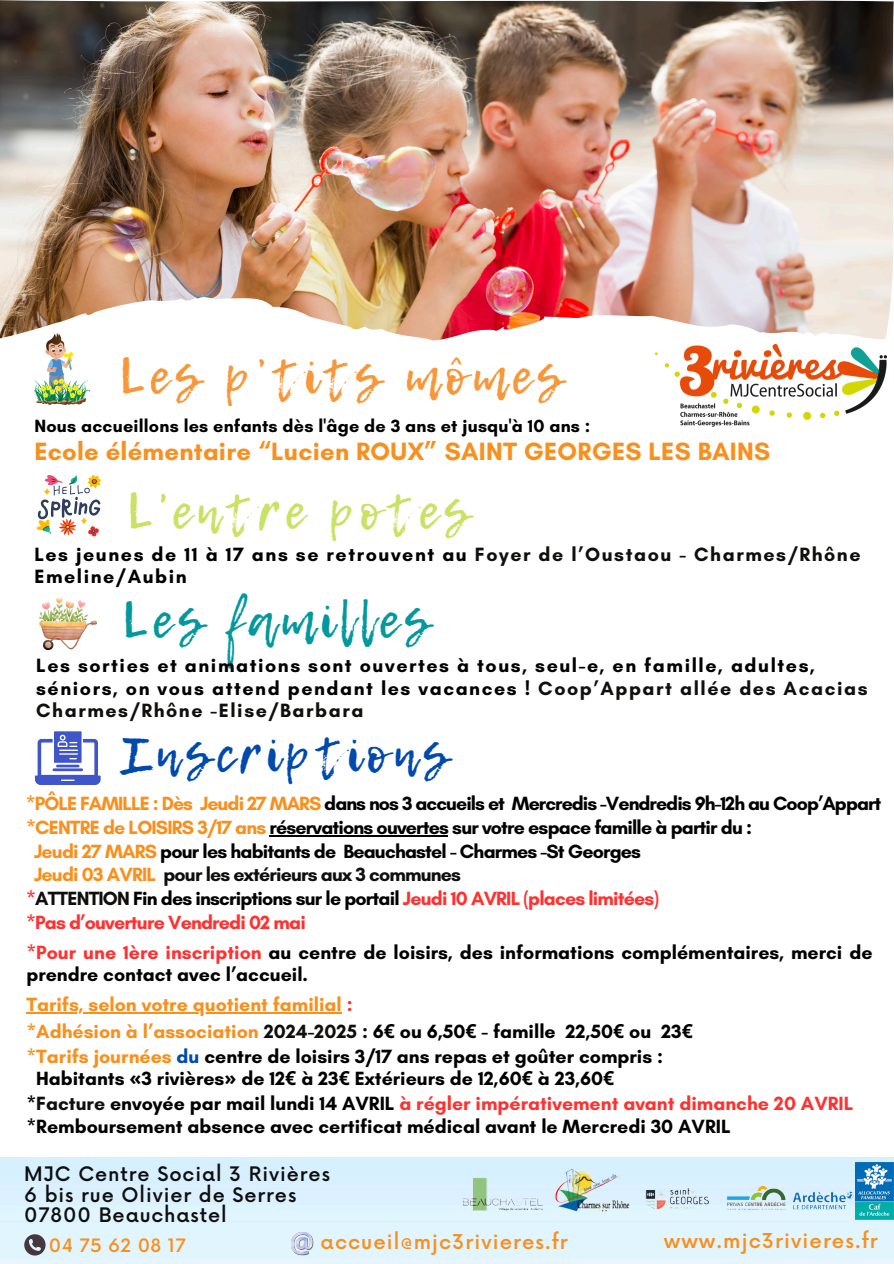
<style>
.page{position:relative;width:894px;height:1264px;background:#fff}
.page>*{position:absolute;margin:0;border:0;box-sizing:border-box;transform-origin:0 0}
.t1{font:49.8px "Lemon Tuesday";letter-spacing:.11em;color:#f8973a}
.t2{font:49.8px "Lemon Tuesday";letter-spacing:.11em;color:#c9e265}
.t3{font:49.8px "Lemon Tuesday";letter-spacing:.11em;color:#004aad}
.t4{font:49.8px "Lemon Tuesday";letter-spacing:.11em;color:#03989e}
.t5{font:700 25.5px "Glacial Indifference";letter-spacing:.01em;color:#f98f1d}
.t6{font:500 19.95px "Now";letter-spacing:.05em;color:#f98f1d}
.t7{font:700 19.5px/22.5px "Glacial Indifference";color:#000}
.t8{font:700 19.5px/22.5px "Glacial Indifference";letter-spacing:.08em;color:#000}
.t9{font:700 19.5px "Glacial Indifference";letter-spacing:-.04em;color:#000}
.t10{font:700 19.5px/27px "Glacial Indifference";color:#f98f1d}
.t11{font:700 19.5px "Glacial Indifference";letter-spacing:-.05em;color:#000}
.t12{font:500 19.5px/20.2px "Now";letter-spacing:.045em;color:#0f0f0e}
.t13{font:700 19.5px "Glacial Indifference";letter-spacing:-.04em;color:#0f0f0e}
.t14{font:700 19.5px "Glacial Indifference";letter-spacing:-.04em;color:#ff3131}
.t15{font:700 18px "Glacial Indifference";letter-spacing:.01em;color:#000}
.t16{font:500 18px "Now";letter-spacing:.025em;color:#f98f1d}
.s1{color:#100f0d}
.s2{color:#f98f1d}
.s3{color:#ff3131}
.s4{color:#000}
.s5{font-family:"Noto Sans";color:#000}
.s6{color:#004aad}
.s7{font-family:"Noto Sans"}
</style>
<div class="page">
<img style="left:0;top:0;width:893px;height:341px">
<img style="left:655px;top:344px;width:230px;height:82px">
<img style="left:0;top:1157px;width:893px;height:106px">
<img style="left:457px;top:1160px;width:398px;height:62px">
<img style="left:855px;top:1162px;width:38px;height:57px">
<img style="left:291px;top:1232px;width:23px;height:22px">
<svg style="left:35px;top:731px;width:65px;height:54px"></svg>
<hr style="left:52px;top:768px;width:31px;height:3px;background:#4155ca">
<hr style="left:56px;top:764px;width:23px;height:3px;background:#4155ca">
<svg style="left:24px;top:1234px;width:22px;height:21px"></svg>
<img style="left:34px;top:334px;width:55px;height:71px">
<svg style="left:36px;top:475px;width:65px;height:61px"></svg>
<img style="left:40px;top:598px;width:56px;height:51px">
<hr style="left:26px;top:1012px;width:316px;height:1px;background:#f98f1d">
<hr style="left:269px;top:835px;width:179px;height:1px;background:#000">
<p class="t1" style="left:120px;top:339px;width:444px">Les p’tits mômes</p>
<h1 class="t15" style="left:34px;top:415px;width:557px">Nous accueillons les enfants dès l'âge de 3 ans et jusqu'à 10 ans :</h1>
<h2 class="t5" style="left:34px;top:436px;width:737px">Ecole élémentaire “Lucien ROUX” SAINT GEORGES LES BAINS</h2>
<p class="t2" style="left:127px;top:474px;width:344px">L'entre potes</p>
<p class="t8" style="left:34px;top:543px;width:827px">Les jeunes de 11 à 17 ans se retrouvent au <span class="s1">Foyer de l’Oustaou - Charmes/Rhône<br></span>Emeline/Aubin</p>
<h1 class="t4" style="left:123px;top:583px;width:308px">Les familles</h1>
<h2 class="t8" style="left:36px;top:654px;width:832px">Les sorties et animations sont ouvertes à tous, seul-e, en famille, adultes, séniors, on vous attend pendant les vacances ! <span class="s1">Coop’Appart allée des Acacias<br>Charmes/Rhône -Elise/Barbara</span></h2>
<h2 class="t3" style="left:123px;top:717px;width:327px">Inscriptions</h2>
<p class="t11" style="left:26px;top:792px;width:856px"><span class="s2">*PÔLE FAMILLE : Dès Jeudi 27 MARS</span> dans nos 3 accueils et Mercredis -Vendredis 9h-12h au Coop’Appart</p>
<p class="t9" style="left:26px;top:815px;width:727px"><span class="s2">*CENTRE de LOISIRS 3/17 ans</span> réservations ouvertes sur votre espace famille à partir du :</p>
<p class="t9" style="left:34px;top:839px;width:608px"><span class="s2">Jeudi 27 MARS</span> pour les habitants de Beauchastel - Charmes -St Georges</p>
<p class="t13" style="left:34px;top:862px;width:428px"><span class="s2">Jeudi 03 AVRIL</span> pour les extérieurs aux 3 communes</p>
<p class="t9" style="left:26px;top:886px;width:634px"><span class="s3">*</span><span class="s1">ATTENTION</span> Fin des inscriptions sur le portail <span class="s3">Jeudi 10 AVRIL (places limitées)</span></p>
<p class="t14" style="left:26px;top:910px;width:281px">*Pas d’ouverture Vendredi 02 mai</p>
<h2 class="t7" style="left:26px;top:940px;width:847px"><span class="s3">*Pour une 1ère inscription</span> au centre de loisirs, des informations complémentaires, merci de prendre contact avec l’accueil.</h2>
<h1 class="t10" style="left:26px;top:990px;width:667px">Tarifs, selon votre quotient familial <span class="s3">:<br></span>*Adhésion à l’association <span class="s1">2024-2025 :</span> <span class="s4">6</span><span class="s5">€</span> <span class="s4">ou 6,50</span><span class="s5">€</span> <span class="s4">- famille 22,50</span><span class="s5">€</span> <span class="s4">ou 23</span><span class="s5">€</span></h1>
<h1 class="t7" style="left:36px;top:1044px;width:628px;text-indent:-10px"><span class="s2">*Tarifs journées</span> <span class="s6">du</span> centre de loisirs 3/17 ans repas et goûter compris :<br>Habitants <span class="s7">«</span>3 rivières<span class="s7">»</span> de 12<span class="s7">€</span> à 23<span class="s7">€</span> Extérieurs de 12,60<span class="s7">€</span> à 23,60<span class="s7">€</span></h1>
<h1 class="t7" style="left:26px;top:1091px;width:828px">*<span class="s1">Facture</span> envoyée par mail lundi 14 AVRIL <span class="s3">à régler impérativement avant dimanche 20 AVRIL </span>*Remboursement absence avec certificat médical avant le Mercredi 30 AVRIL</h1>
<h1 class="t12" style="left:24px;top:1165px;width:307px">MJC Centre Social 3 Rivières<br>6 bis rue Olivier de Serres<br>07800 Beauchastel</h1>
<p class="t6" style="left:320px;top:1230px;width:249px">accueil@mjc3rivieres.fr</p>
<p class="t16" style="left:49px;top:1235px;width:138px">04 75 62 08 17</p>
<p class="t6" style="left:663px;top:1230px;width:215px">www.mjc3rivieres.fr</p>
</div>
